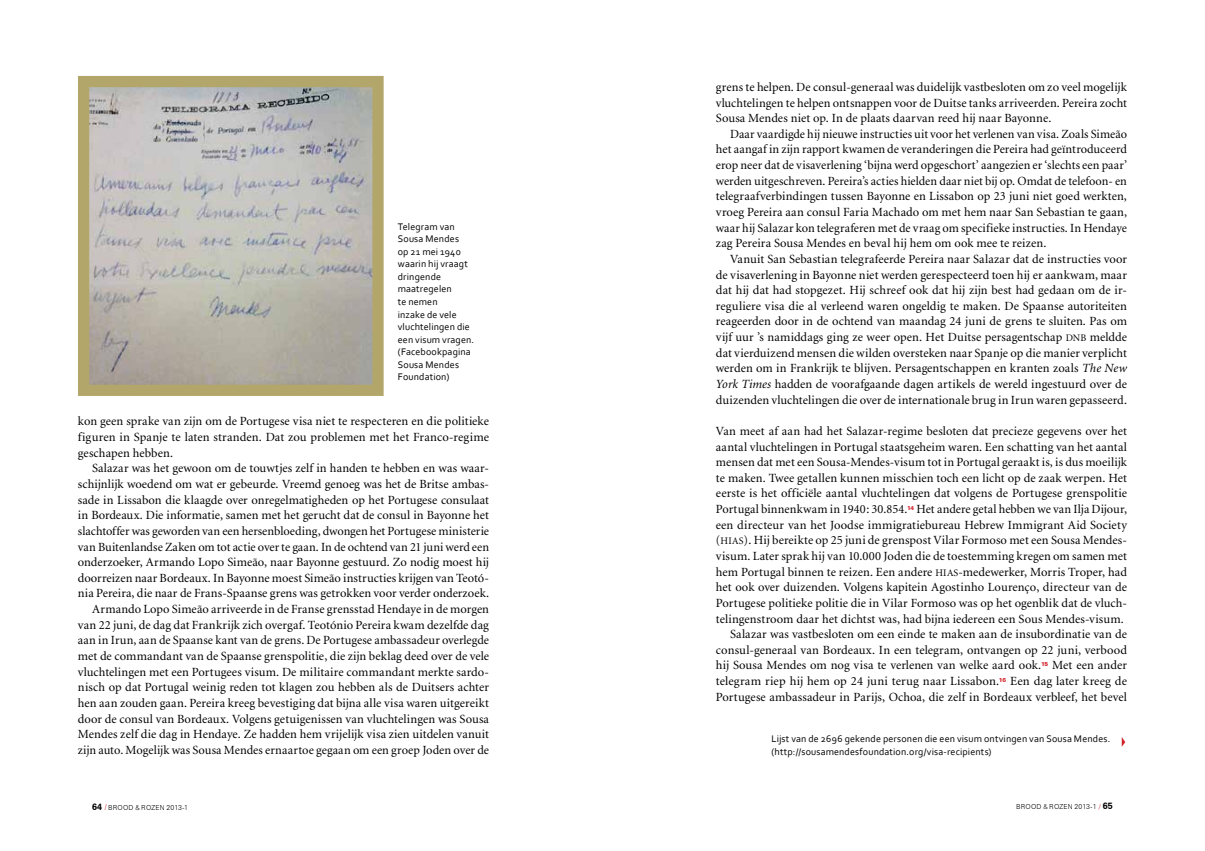
<style>
.page{position:relative;width:1205px;height:851px;background:#fff}
.page>*{position:absolute;margin:0;border:0;box-sizing:border-box;transform-origin:0 0}
.t1{font:12.5px/15.6px "Minion";letter-spacing:.005em;color:#000;text-align:justify}
.t2{font:10px/12.5px "Corbel";letter-spacing:.015em;color:#000}
.t3{font:300 6.88px "Zurich BT";letter-spacing:.025em;color:#000}
.t4{font:900 5.5px "Zurich BT";color:#d2232a}
.s1{font-family:"Minion Regular SC800";font-size:10px}
.s2{font-style:italic}
.s3{font-family:"Minion Regular SC800"}
.s4{font-weight:700;font-size:9px}
.s5{font-family:"Candara";font-weight:400;color:#d2232a}
.s6{font-family:"Futura BT"}
.s7{font-weight:400;color:#d2232a}
</style>
<div class="page">
<img style="left:90px;top:88px;width:282px;height:296px">
<div style="left:78px;top:76px;width:306px;height:320px;border:11px solid #b3a66a"></div>
<svg style="left:1122px;top:737px;width:3px;height:9px"></svg>
<p class="t2" style="left:398px;top:220px;width:78px">Telegram van<br>Sousa Mendes<br>op 21 mei 1940 waarin hij vraagt dringende maatregelen<br>te nemen<br>inzake de vele vluchtelingen die een visum vragen. (Facebookpagina<br>Sousa Mendes<br>Foundation)</p>
<p class="t1" style="left:78px;top:414px;width:412px">kon geen sprake van zijn om de Portugese visa niet te respecteren en die politieke</p>
<p class="t1" style="left:78px;top:429px;width:412px">figuren in Spanje te laten stranden. Dat zou problemen met het Franco-regime</p>
<p class="t1" style="left:78px;top:445px;width:97px">geschapen hebben.</p>
<p class="t1" style="left:92px;top:461px;width:398px">Salazar was het gewoon om de touwtjes zelf in handen te hebben en was waar-</p>
<p class="t1" style="left:78px;top:476px;width:413px">schijnlijk woedend om wat er gebeurde. Vreemd genoeg was het de Britse ambas-</p>
<p class="t1" style="left:78px;top:492px;width:412px">sade in Lissabon die klaagde over onregelmatigheden op het Portugese consulaat</p>
<p class="t1" style="left:78px;top:508px;width:412px">in Bordeaux. Die informatie, samen met het gerucht dat de consul in Bayonne het</p>
<p class="t1" style="left:78px;top:523px;width:413px">slachtoffer was geworden van een hersenbloeding, dwongen het Portugese ministerie</p>
<p class="t1" style="left:78px;top:539px;width:413px">van Buitenlandse Zaken om tot actie over te gaan. In de ochtend van 21 juni werd een</p>
<p class="t1" style="left:78px;top:554px;width:413px">onderzoeker, Armando Lopo Simeão, naar Bayonne gestuurd. Zo nodig moest hij</p>
<p class="t1" style="left:78px;top:570px;width:413px">doorreizen naar Bordeaux. In Bayonne moest Simeão instructies krijgen van Teotó-</p>
<p class="t1" style="left:78px;top:586px;width:412px">nia Pereira, die naar de Frans-Spaanse grens was getrokken voor verder onderzoek.</p>
<p class="t1" style="left:92px;top:601px;width:398px">Armando Lopo Simeão arriveerde in de Franse grensstad Hendaye in de morgen</p>
<p class="t1" style="left:78px;top:617px;width:412px">van 22 juni, de dag dat Frankrijk zich overgaf. Teotónio Pereira kwam dezelfde dag</p>
<p class="t1" style="left:78px;top:633px;width:413px">aan in Irun, aan de Spaanse kant van de grens. De Portugese ambassadeur overlegde</p>
<p class="t1" style="left:78px;top:648px;width:413px">met de commandant van de Spaanse grenspolitie, die zijn beklag deed over de vele</p>
<p class="t1" style="left:78px;top:664px;width:413px">vluchtelingen met een Portugees visum. De militaire commandant merkte sardo-</p>
<p class="t1" style="left:78px;top:679px;width:413px">nisch op dat Portugal weinig reden tot klagen zou hebben als de Duitsers achter</p>
<p class="t1" style="left:78px;top:695px;width:413px">hen aan zouden gaan. Pereira kreeg bevestiging dat bijna alle visa waren uitgereikt</p>
<p class="t1" style="left:78px;top:711px;width:413px">door de consul van Bordeaux. Volgens getuigenissen van vluchtelingen was Sousa</p>
<p class="t1" style="left:78px;top:726px;width:413px">Mendes zelf die dag in Hendaye. Ze hadden hem vrijelijk visa zien uitdelen vanuit</p>
<p class="t1" style="left:78px;top:742px;width:413px">zijn auto. Mogelijk was Sousa Mendes ernaartoe gegaan om een groep Joden over de</p>
<p class="t1" style="left:716px;top:80px;width:412px">grens te helpen. De consul-generaal was duidelijk vastbesloten om zo veel mogelijk</p>
<p class="t1" style="left:716px;top:95px;width:413px">vluchtelingen te helpen ontsnappen voor de Duitse tanks arriveerden. Pereira zocht</p>
<p class="t1" style="left:716px;top:111px;width:337px">Sousa Mendes niet op. In de plaats daarvan reed hij naar Bayonne.</p>
<p class="t1" style="left:730px;top:126px;width:398px">Daar vaardigde hij nieuwe instructies uit voor het verlenen van visa. Zoals Simeão</p>
<p class="t1" style="left:716px;top:142px;width:413px">het aangaf in zijn rapport kwamen de veranderingen die Pereira had geïntroduceerd</p>
<p class="t1" style="left:716px;top:158px;width:413px">erop neer dat de visaverlening ‘bijna werd opgeschort’ aangezien er ‘slechts een paar’</p>
<p class="t1" style="left:716px;top:173px;width:412px">werden uitgeschreven. Pereira’s acties hielden daar niet bij op. Omdat de telefoon- en</p>
<p class="t1" style="left:716px;top:189px;width:412px">telegraafverbindingen tussen Bayonne en Lissabon op 23 juni niet goed werkten,</p>
<p class="t1" style="left:716px;top:205px;width:413px">vroeg Pereira aan consul Faria Machado om met hem naar San Sebastian te gaan,</p>
<p class="t1" style="left:716px;top:220px;width:413px">waar hij Salazar kon telegraferen met de vraag om specifieke instructies. In Hendaye</p>
<p class="t1" style="left:716px;top:236px;width:332px">zag Pereira Sousa Mendes en beval hij hem om ook mee te reizen.</p>
<p class="t1" style="left:730px;top:251px;width:398px">Vanuit San Sebastian telegrafeerde Pereira naar Salazar dat de instructies voor</p>
<p class="t1" style="left:716px;top:267px;width:413px">de visaverlening in Bayonne niet werden gerespecteerd toen hij er aankwam, maar</p>
<p class="t1" style="left:716px;top:283px;width:413px">dat hij dat had stopgezet. Hij schreef ook dat hij zijn best had gedaan om de ir-</p>
<p class="t1" style="left:716px;top:298px;width:412px">reguliere visa die al verleend waren ongeldig te maken. De Spaanse autoriteiten</p>
<p class="t1" style="left:716px;top:314px;width:413px">reageerden door in de ochtend van maandag 24 juni de grens te sluiten. Pas om</p>
<p class="t1" style="left:716px;top:330px;width:413px">vijf uur ’s namiddags ging ze weer open. Het Duitse persagentschap <span class="s1">DNB</span> meldde</p>
<p class="t1" style="left:716px;top:345px;width:413px">dat vierduizend mensen die wilden oversteken naar Spanje op die manier verplicht</p>
<p class="t1" style="left:716px;top:361px;width:413px">werden om in Frankrijk te blijven. Persagentschappen en kranten zoals <span class="s2">The New</span></p>
<p class="t1" style="left:716px;top:376px;width:413px"><span class="s2">York Times</span> hadden de voorafgaande dagen artikels de wereld ingestuurd over de</p>
<p class="t1" style="left:716px;top:392px;width:413px">duizenden vluchtelingen die over de internationale brug in Irun waren gepasseerd.</p>
<p class="t1" style="left:716px;top:423px;width:413px">Van meet af aan had het Salazar-regime besloten dat precieze gegevens over het aantal vluchtelingen in Portugal staatsgeheim waren. Een schatting van het aantal mensen dat met een Sousa-Mendes-visum tot in Portugal geraakt is, is dus moeilijk te maken. Twee getallen kunnen misschien toch een licht op de zaak werpen. Het eerste is het officiële aantal vluchtelingen dat volgens de Portugese grenspolitie Portugal binnenkwam in 1940: 30.854.</p>
<p class="t4" style="left:907px;top:504px;width:9px">14</p>
<p class="t1" style="left:916px;top:501px;width:212px">Het andere getal hebben we van Ilja Dijour,</p>
<p class="t1" style="left:716px;top:517px;width:412px">een directeur van het Joodse immigratiebureau Hebrew Immigrant Aid Society</p>
<p class="t1" style="left:716px;top:533px;width:413px">(<span class="s1">HIAS</span><span class="s3">)</span>. Hij bereikte op 25 juni de grenspost Vilar Formoso met een Sousa Mendes-</p>
<p class="t1" style="left:716px;top:548px;width:413px">visum. Later sprak hij van 10.000 Joden die de toestemming kregen om samen met</p>
<p class="t1" style="left:716px;top:564px;width:413px">hem Portugal binnen te reizen. Een andere <span class="s1">HIAS</span>-medewerker, Morris Troper, had</p>
<p class="t1" style="left:716px;top:580px;width:413px">het ook over duizenden. Volgens kapitein Agostinho Lourenço, directeur van de</p>
<p class="t1" style="left:716px;top:595px;width:413px">Portugese politieke politie die in Vilar Formoso was op het ogenblik dat de vluch-</p>
<p class="t1" style="left:716px;top:611px;width:409px">telingenstroom daar het dichtst was, had bijna iedereen een Sous Mendes-visum.</p>
<p class="t1" style="left:730px;top:626px;width:398px">Salazar was vastbesloten om een einde te maken aan de insubordinatie van de</p>
<p class="t1" style="left:716px;top:642px;width:412px">consul-generaal van Bordeaux. In een telegram, ontvangen op 22 juni, verbood</p>
<p class="t1" style="left:716px;top:658px;width:327px">hij Sousa Mendes om nog visa te verlenen van welke aard ook.</p>
<p class="t4" style="left:1041px;top:661px;width:9px">15</p>
<p class="t1" style="left:1052px;top:658px;width:76px">Met een ander</p>
<p class="t1" style="left:716px;top:673px;width:285px">telegram riep hij hem op 24 juni terug naar Lissabon.</p>
<p class="t4" style="left:999px;top:676px;width:9px">16</p>
<p class="t1" style="left:716px;top:673px;width:413px;text-align:right">Een dag later kreeg de<br>Portugese ambassadeur in Parijs, Ochoa, die zelf in Bordeaux verbleef, het bevel</p>
<p class="t2" style="left:771px;top:732px;width:340px">Lijst van de 2696 gekende personen die een visum ontvingen van Sousa Mendes. (http://sousamendesfoundation.org/visa-recipients)</p>
<p class="t3" style="left:92px;top:802px;width:97px"><span class="s4">64</span> <span class="s5">/</span> BROOD <span class="s6">&amp;</span> ROZEN 2013-1</p>
<p class="t3" style="left:1016px;top:802px;width:98px">BROOD <span class="s6">&amp;</span> ROZEN 2013-1 <span class="s7">/</span> <span class="s4">65</span></p>
</div>
